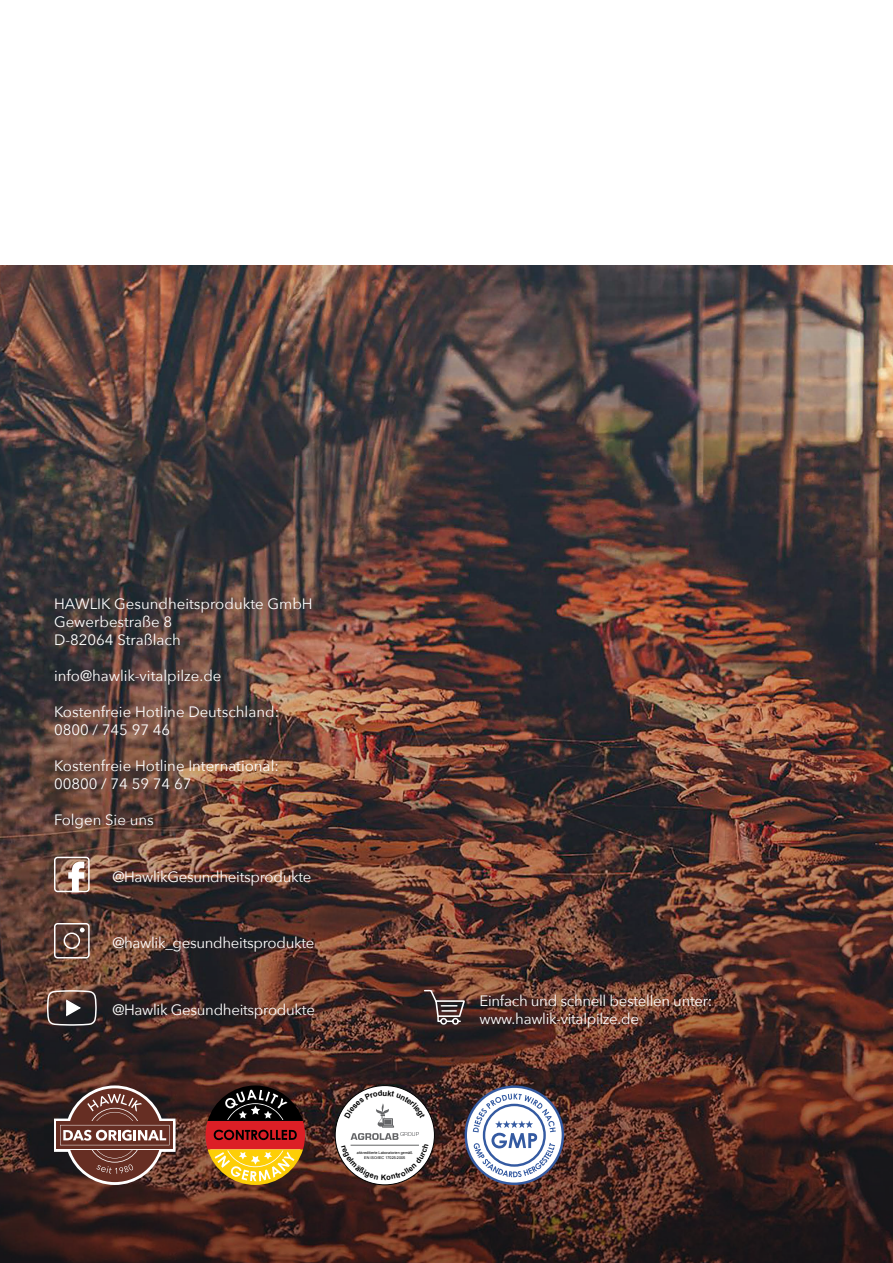
<style>
.page{position:relative;width:893px;height:1263px;background:#fff}
.page>*{position:absolute;margin:0;border:0;box-sizing:border-box;transform-origin:0 0}
.t1{font:15px/18px "Avenir Next";color:#fff}
.t2{font:15px/18px "Avenir Next";letter-spacing:-.02em;color:#fff}
.t3{font:3.75px/4.5px "Arial";color:#000;text-align:center}
</style>
<div class="page">
<img style="left:0;top:266px;width:893px;height:75px">
<img style="left:0;top:341px;width:893px;height:922px">
<svg style="left:206px;top:1085px;width:99px;height:100px;background:#8f5129"></svg>
<svg style="left:466px;top:1087px;width:97px;height:97px"></svg>
<div style="left:465px;top:1085px;width:99px;height:100px;border:2px solid #345aa1;border-radius:50%"></div>
<svg style="left:473px;top:1093px;width:83px;height:84px"></svg>
<svg style="left:335px;top:1085px;width:99px;height:100px"></svg>
<svg style="left:54px;top:1085px;width:122px;height:100px;background:#765048"></svg>
<svg style="left:46px;top:989px;width:52px;height:38px;background:#5d504d"></svg>
<div style="left:54px;top:857px;width:36px;height:35px;border:2px solid #fff;border-radius:3px"></div>
<svg style="left:68px;top:860px;width:21px;height:33px"></svg>
<div style="left:54px;top:923px;width:36px;height:35px;border:2px solid #fff;border-radius:3px"></div>
<div style="left:64px;top:932px;width:16px;height:17px;border:2px solid #fff;border-radius:50%"></div>
<svg style="left:80px;top:928px;width:5px;height:4px"></svg>
<svg style="left:423px;top:989px;width:42px;height:36px;background:#614d4b"></svg>
<svg style="left:341px;top:1090px;width:88px;height:90px"></svg>
<p class="t1" style="left:54px;top:594px;width:260px">HAWLIK Gesundheitsprodukte GmbH<br>Gewerbestraße 8<br>D-82064 Straßlach</p>
<p class="t1" style="left:54px;top:666px;width:169px">info@hawlik-vitalpilze.de</p>
<p class="t1" style="left:54px;top:702px;width:227px">Kostenfreie Hotline Deutschland:<br>0800 / 745 97 46</p>
<p class="t1" style="left:54px;top:756px;width:226px">Kostenfreie Hotline International:<br>00800 / 74 59 74 67</p>
<p class="t1" style="left:54px;top:810px;width:101px">Folgen Sie uns</p>
<p class="t2" style="left:112px;top:867px;width:201px">@HawlikGesundheitsprodukte</p>
<p class="t2" style="left:112px;top:933px;width:204px">@hawlik_gesundheitsprodukte</p>
<p class="t2" style="left:112px;top:1000px;width:204px">@Hawlik Gesundheitsprodukte</p>
<p class="t3" style="left:357px;top:1150px;width:57px">akkreditierte Laboratorien gemäß<br>EN ISO/IEC 17025:2005</p>
<p class="t2" style="left:479px;top:991px;width:234px">Einfach und schnell bestellen unter: www.hawlik-vitalpilze.de</p>
</div>
